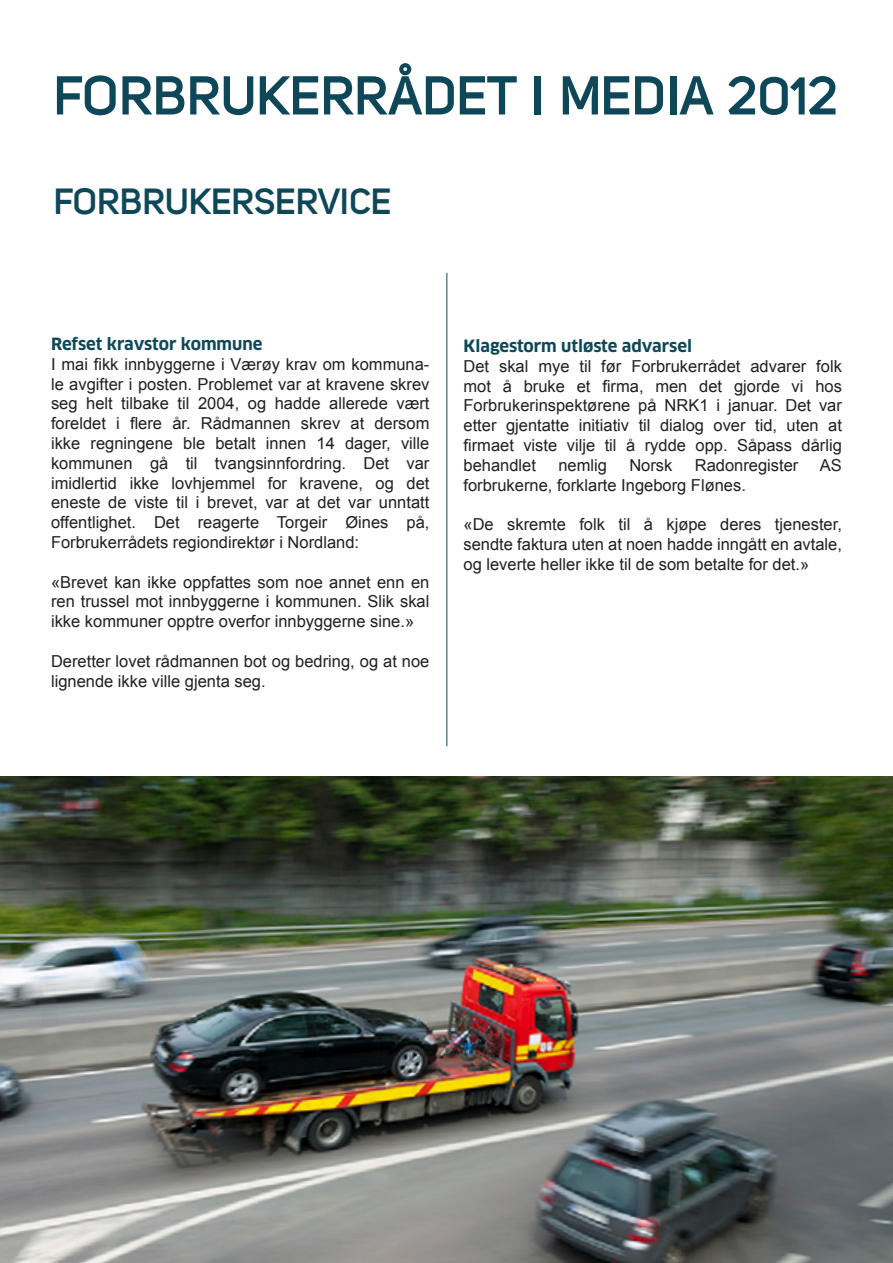
<style>
.page{position:relative;width:893px;height:1263px;background:#fff}
.page>*{position:absolute;margin:0;border:0;box-sizing:border-box;transform-origin:0 0}
.t1{font:700 54px "Uni Sans Semi";color:#0e4858}
.t2{font:700 36px "Uni Sans Semi";color:#0e4858}
.t3{font:16.5px/19.8px "Arial";color:#231f20;text-align:justify}
.t4{font:700 16.5px "Clan OT";color:#0e4858}
</style>
<div class="page">
<hr style="left:446px;top:273px;width:1px;height:473px;background:#0e4858">
<img style="left:0;top:776px;width:893px;height:487px">
<p class="t1" style="left:54px;top:63px;width:786px">FORBRUKERRÅDET I MEDIA 2012</p>
<p class="t2" style="left:54px;top:179px;width:339px">FORBRUKERSERVICE</p>
<p class="t4" style="left:51px;top:334px;width:213px">Refset kravstor kommune</p>
<p class="t3" style="left:51px;top:354px;width:380px">I mai fikk innbyggerne i Værøy krav om kommuna&shy;le avgifter i posten. Problemet var at kravene skrev seg helt tilbake til 2004, og hadde allerede vært foreldet i flere år. Rådmannen skrev at dersom ikke regningene ble betalt innen 14 dager, ville kommunen gå til tvangsinnfordring. Det var imidlertid ikke lovhjemmel for kravene, og det eneste de viste til i brevet, var at det var unntatt offentlighet. Det reagerte Torgeir Øines på, Forbrukerrådets regiondirektør i Nordland:</p>
<p class="t3" style="left:51px;top:572px;width:380px">«Brevet kan ikke oppfattes som noe annet enn en ren trussel mot innbyggerne i kommunen. Slik skal ikke kommuner opptre overfor innbyggerne sine.»</p>
<p class="t3" style="left:51px;top:651px;width:380px">Deretter lovet rådmannen bot og bedring, og at noe lignende ikke ville gjenta seg.</p>
<p class="t4" style="left:463px;top:336px;width:230px">Klagestorm utløste advarsel</p>
<p class="t3" style="left:463px;top:356px;width:380px">Det skal mye til før Forbrukerrådet advarer folk mot å bruke et firma, men det gjorde vi hos Forbrukerinspektørene på NRK1 i januar. Det var etter gjentatte initiativ til dialog over tid, uten at firmaet viste vilje til å rydde opp. Såpass dårlig behandlet</p>
<p class="t3" style="left:558px;top:455px;width:50px">nemlig</p>
<p class="t3" style="left:629px;top:455px;width:45px">Norsk</p>
<p class="t3" style="left:695px;top:455px;width:105px">Radonregister</p>
<p class="t3" style="left:820px;top:455px;width:24px">AS</p>
<p class="t3" style="left:463px;top:475px;width:284px">forbrukerne, forklarte Ingeborg Flønes.</p>
<p class="t3" style="left:463px;top:515px;width:380px">«De skremte folk til å kjøpe deres tjenester, sendte faktura uten at noen hadde inngått en avtale, og leverte heller ikke til de som betalte for det.»</p>
</div>
